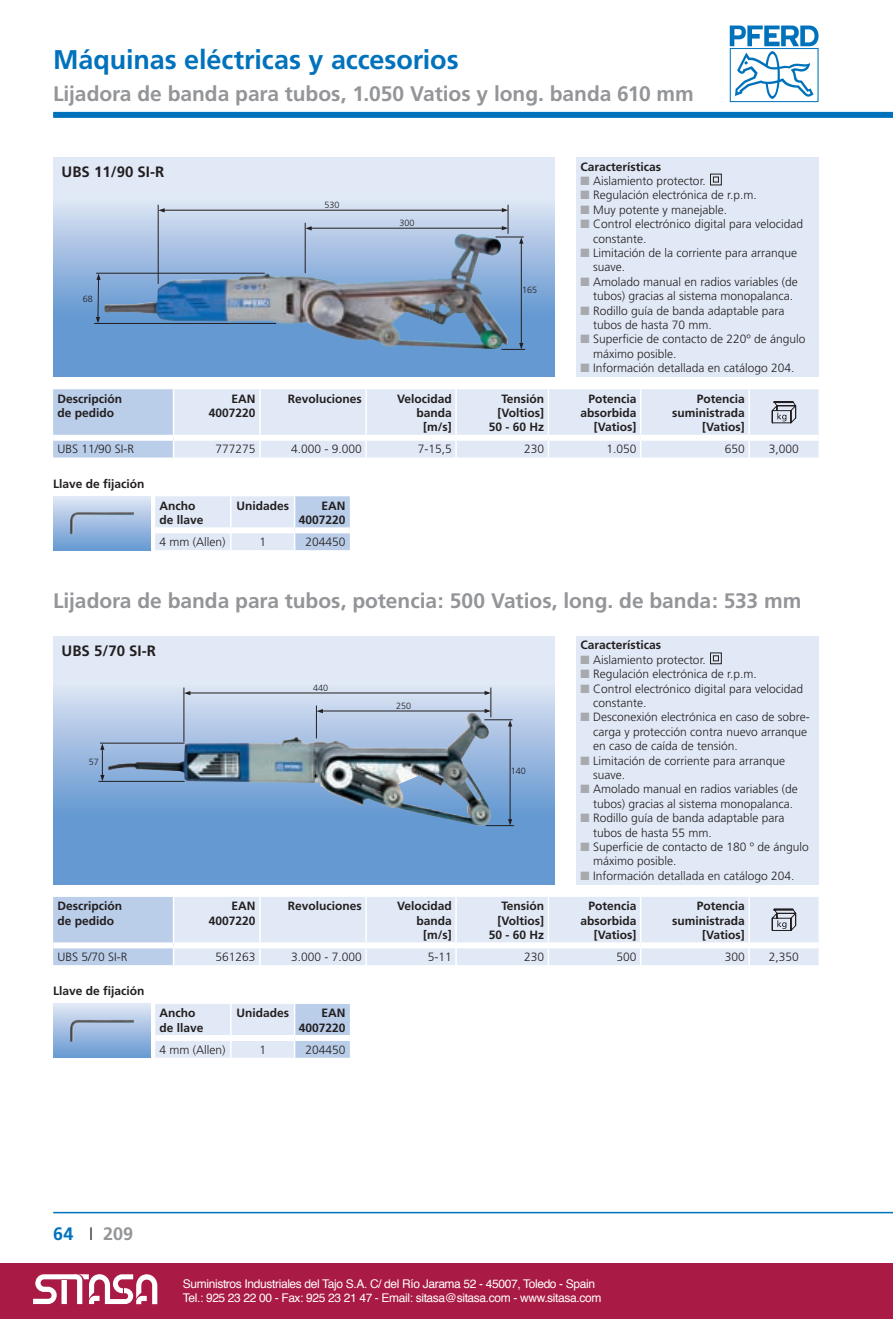
<style>
.page{position:relative;width:893px;height:1319px;background:#fff}
.page>*{position:absolute;margin:0;border:0;box-sizing:border-box;transform-origin:0 0}
.t1{font:700 27px "Frutiger";letter-spacing:-.005em;color:#0072bc}
.t2{font:700 21px "Frutiger";letter-spacing:-.005em;color:#939598}
.t3{font:700 18px "Frutiger";color:#939598}
.t4{font:700 15px "Frutiger";color:#231f20}
.t5{font:300 12px/14.4px "Frutiger";color:#231f20}
.t6{font:700 12px/14.4px "Frutiger";color:#231f20;text-align:right}
.t7{font:12px/14.4px "Helvetica";letter-spacing:-.03em;color:#fff}
.t8{font:300 9px "Frutiger";color:#231f20}
.s1{color:#a8a9ad}
.s2{color:#0072bc}
.s3{font-weight:300;color:#231f20}
</style>
<div class="page">
<div style="left:0;top:1262px;width:893px;height:56px;background:#a91a45"></div>
<svg style="left:33px;top:1274px;width:124px;height:29px"></svg>
<svg style="left:730px;top:26px;width:89px;height:76px"></svg>
<div style="left:53px;top:112px;width:840px;height:6px;background:#0072bc"></div>
<hr style="left:53px;top:1211px;width:840px;height:2px;background:#0072bc">
<svg style="left:53px;top:157px;width:502px;height:219px;background:#a1bcdb"></svg>
<img style="left:104px;top:234px;width:362px;height:78px">
<svg style="left:53px;top:389px;width:766px;height:68px;background:#dde6f4"></svg>
<div style="left:576px;top:157px;width:243px;height:219px;background:#e1e9f6"></div>
<svg style="left:710px;top:173px;width:12px;height:13px"></svg>
<hr style="left:158px;top:205px;width:1px;height:79px;background:#231f20">
<hr style="left:164px;top:210px;width:339px;height:1px;background:#231f20">
<svg style="left:158px;top:208px;width:7px;height:4px"></svg>
<hr style="left:305px;top:223px;width:1px;height:50px;background:#231f20">
<hr style="left:311px;top:228px;width:192px;height:1px;background:#231f20">
<svg style="left:305px;top:226px;width:7px;height:4px"></svg>
<hr style="left:521px;top:241px;width:1px;height:103px;background:#231f20">
<svg style="left:501px;top:343px;width:24px;height:7px"></svg>
<svg style="left:496px;top:205px;width:28px;height:39px"></svg>
<svg style="left:94px;top:273px;width:183px;height:51px;background:#648bb4"></svg>
<svg style="left:155px;top:496px;width:195px;height:54px;background:#d7e1f2"></svg>
<div style="left:155px;top:527px;width:76px;height:6px;background:#fff"></div>
<div style="left:231px;top:527px;width:64px;height:6px;background:#fff"></div>
<div style="left:295px;top:527px;width:55px;height:6px;background:#fff"></div>
<div style="left:53px;top:496px;width:98px;height:54px;background:linear-gradient(to bottom,#e1e7f5,#699ad2)"></div>
<img style="left:70px;top:512px;width:64px;height:22px">
<svg style="left:53px;top:636px;width:502px;height:248px;background:#a2c0e2"></svg>
<img style="left:108px;top:712px;width:384px;height:113px">
<svg style="left:53px;top:897px;width:766px;height:68px;background:#dde6f4"></svg>
<div style="left:576px;top:636px;width:243px;height:248px;background:#e1e9f6"></div>
<svg style="left:710px;top:652px;width:12px;height:12px"></svg>
<hr style="left:491px;top:687px;width:1px;height:30px;background:#231f20">
<hr style="left:184px;top:687px;width:1px;height:54px;background:#231f20">
<hr style="left:189px;top:692px;width:297px;height:1px;background:#231f20">
<svg style="left:184px;top:691px;width:6px;height:4px"></svg>
<svg style="left:485px;top:690px;width:6px;height:5px"></svg>
<hr style="left:316px;top:705px;width:1px;height:33px;background:#231f20">
<hr style="left:322px;top:710px;width:164px;height:1px;background:#231f20">
<svg style="left:317px;top:709px;width:6px;height:4px"></svg>
<svg style="left:485px;top:708px;width:6px;height:5px"></svg>
<hr style="left:510px;top:723px;width:1px;height:96px;background:#231f20">
<svg style="left:486px;top:819px;width:28px;height:7px"></svg>
<svg style="left:484px;top:719px;width:28px;height:7px"></svg>
<hr style="left:100px;top:742px;width:85px;height:1px;background:#231f20">
<hr style="left:99px;top:781px;width:86px;height:1px;background:#231f20">
<svg style="left:100px;top:743px;width:5px;height:38px"></svg>
<svg style="left:155px;top:1004px;width:195px;height:53px;background:#d7e2f2"></svg>
<div style="left:155px;top:1034px;width:76px;height:6px;background:#fff"></div>
<div style="left:231px;top:1034px;width:64px;height:6px;background:#fff"></div>
<div style="left:295px;top:1034px;width:55px;height:6px;background:#fff"></div>
<div style="left:53px;top:1003px;width:98px;height:54px;background:linear-gradient(to bottom,#e3e8f5,#6a9ad2)"></div>
<img style="left:70px;top:1019px;width:64px;height:22px">
<h1 class="t1" style="left:53px;top:44px;width:407px">Máquinas eléctricas y accesorios</h1>
<h2 class="t2" style="left:53px;top:81px;width:642px">Lijadora de banda para tubos, 1.050 Vatios y long. banda 610 mm</h2>
<p class="t4" style="left:62px;top:163px;width:104px">UBS 11/90 SI-R</p>
<p class="t8" style="left:83px;top:294px;width:12px">68</p>
<p class="t8" style="left:324px;top:200px;width:17px">530</p>
<p class="t8" style="left:400px;top:218px;width:17px">300</p>
<p class="t8" style="left:522px;top:285px;width:17px">165</p>
<p class="t6" style="left:580px;top:159px;width:82px">Características</p>
<p class="t5" style="left:580px;top:174px;width:127px"><span class="s1">■</span> Aislamiento protector.</p>
<p class="t5" style="left:580px;top:188px;width:178px"><span class="s1">■</span> Regulación electrónica de r.p.m.</p>
<p class="t5" style="left:580px;top:202px;width:148px"><span class="s1">■</span> Muy potente y manejable.</p>
<p class="t5" style="left:593px;top:217px;width:211px;text-indent:-13px"><span class="s1">■</span> Control electrónico digital para velocidad constante.</p>
<p class="t5" style="left:593px;top:246px;width:205px;text-indent:-13px"><span class="s1">■</span> Limitación de la corriente para arranque suave.</p>
<p class="t5" style="left:593px;top:274px;width:206px;text-indent:-13px"><span class="s1">■</span> Amolado manual en radios variables (de tubos) gracias al sistema monopalanca.</p>
<p class="t5" style="left:593px;top:303px;width:193px;text-indent:-13px"><span class="s1">■</span> Rodillo guía de banda adaptable para tubos de hasta 70 mm.</p>
<p class="t5" style="left:593px;top:332px;width:214px;text-indent:-13px"><span class="s1">■</span> Superficie de contacto de 220º de ángulo máximo posible.</p>
<p class="t5" style="left:580px;top:361px;width:216px"><span class="s1">■</span> Información detallada en catálogo 204.</p>
<p class="t6" style="left:57px;top:391px;width:66px;text-align:left">Descripción de pedido</p>
<p class="t6" style="left:209px;top:391px;width:48px">EAN<br>4007220</p>
<p class="t6" style="left:288px;top:391px;width:76px">Revoluciones</p>
<p class="t6" style="left:397px;top:391px;width:56px">Velocidad banda [m/s]</p>
<p class="t6" style="left:489px;top:391px;width:57px">Tensión [Voltios]<br>50 - 60 Hz</p>
<p class="t6" style="left:580px;top:391px;width:58px">Potencia absorbida [Vatios]</p>
<p class="t6" style="left:672px;top:391px;width:74px">Potencia suministrada [Vatios]</p>
<p class="t5" style="left:57px;top:442px;width:78px">UBS 11/90 SI-R</p>
<p class="t5" style="left:216px;top:442px;width:42px">777275</p>
<p class="t5" style="left:291px;top:442px;width:72px">4.000 - 9.000</p>
<p class="t5" style="left:418px;top:442px;width:36px">7-15,5</p>
<p class="t5" style="left:524px;top:442px;width:22px">230</p>
<p class="t5" style="left:606px;top:442px;width:32px">1.050</p>
<p class="t5" style="left:725px;top:442px;width:22px">650</p>
<p class="t5" style="left:769px;top:442px;width:32px">3,000</p>
<p class="t6" style="left:53px;top:476px;width:93px">Llave de fijación</p>
<p class="t6" style="left:159px;top:498px;width:46px;text-align:left">Ancho de llave</p>
<p class="t6" style="left:236px;top:498px;width:54px">Unidades</p>
<p class="t6" style="left:299px;top:498px;width:48px">EAN<br>4007220</p>
<p class="t5" style="left:159px;top:534px;width:68px">4 mm (Allen)</p>
<p class="t5" style="left:259px;top:534px;width:8px">1</p>
<p class="t5" style="left:306px;top:534px;width:42px">204450</p>
<h2 class="t2" style="left:53px;top:588px;width:750px">Lijadora de banda para tubos, potencia: 500 Vatios, long. de banda: 533 mm</h2>
<p class="t4" style="left:62px;top:641px;width:96px">UBS 5/70 SI-R</p>
<p class="t8" style="left:89px;top:756px;width:12px">57</p>
<p class="t8" style="left:313px;top:683px;width:17px">440</p>
<p class="t8" style="left:396px;top:701px;width:17px">250</p>
<p class="t8" style="left:511px;top:766px;width:17px">140</p>
<p class="t6" style="left:580px;top:638px;width:82px">Características</p>
<p class="t5" style="left:580px;top:652px;width:127px"><span class="s1">■</span> Aislamiento protector.</p>
<p class="t5" style="left:580px;top:667px;width:178px"><span class="s1">■</span> Regulación electrónica de r.p.m.</p>
<p class="t5" style="left:593px;top:681px;width:211px;text-indent:-13px"><span class="s1">■</span> Control electrónico digital para velocidad constante.</p>
<p class="t5" style="left:593px;top:710px;width:218px;text-indent:-13px"><span class="s1">■</span> Desconexión electrónica en caso de sobre&shy;carga y protección contra nuevo arranque en caso de caída de tensión.</p>
<p class="t5" style="left:593px;top:753px;width:193px;text-indent:-13px"><span class="s1">■</span> Limitación de corriente para arranque suave.</p>
<p class="t5" style="left:593px;top:782px;width:206px;text-indent:-13px"><span class="s1">■</span> Amolado manual en radios variables (de tubos) gracias al sistema monopalanca.</p>
<p class="t5" style="left:593px;top:811px;width:193px;text-indent:-13px"><span class="s1">■</span> Rodillo guía de banda adaptable para tubos de hasta 55 mm.</p>
<p class="t5" style="left:593px;top:839px;width:217px;text-indent:-13px"><span class="s1">■</span> Superficie de contacto de 180 º de ángulo máximo posible.</p>
<p class="t5" style="left:580px;top:868px;width:216px"><span class="s1">■</span> Información detallada en catálogo 204.</p>
<p class="t6" style="left:57px;top:898px;width:66px;text-align:left">Descripción de pedido</p>
<p class="t6" style="left:209px;top:898px;width:48px">EAN<br>4007220</p>
<p class="t6" style="left:288px;top:898px;width:76px">Revoluciones</p>
<p class="t6" style="left:397px;top:898px;width:56px">Velocidad banda [m/s]</p>
<p class="t6" style="left:489px;top:898px;width:57px">Tensión [Voltios]<br>50 - 60 Hz</p>
<p class="t6" style="left:580px;top:898px;width:58px">Potencia absorbida [Vatios]</p>
<p class="t6" style="left:672px;top:898px;width:74px">Potencia suministrada [Vatios]</p>
<p class="t5" style="left:57px;top:949px;width:72px">UBS 5/70 SI-R</p>
<p class="t5" style="left:216px;top:949px;width:42px">561263</p>
<p class="t5" style="left:291px;top:949px;width:72px">3.000 - 7.000</p>
<p class="t5" style="left:428px;top:949px;width:26px">5-11</p>
<p class="t5" style="left:524px;top:949px;width:22px">230</p>
<p class="t5" style="left:616px;top:949px;width:22px">500</p>
<p class="t5" style="left:725px;top:949px;width:22px">300</p>
<p class="t5" style="left:769px;top:949px;width:32px">2,350</p>
<p class="t6" style="left:53px;top:983px;width:93px">Llave de fijación</p>
<p class="t6" style="left:159px;top:1005px;width:46px;text-align:left">Ancho de llave</p>
<p class="t6" style="left:236px;top:1005px;width:54px">Unidades</p>
<p class="t6" style="left:299px;top:1005px;width:48px">EAN<br>4007220</p>
<p class="t5" style="left:159px;top:1042px;width:68px">4 mm (Allen)</p>
<p class="t5" style="left:259px;top:1042px;width:8px">1</p>
<p class="t5" style="left:306px;top:1042px;width:42px">204450</p>
<h3 class="t3" style="left:53px;top:1223px;width:82px"><span class="s2">64</span> <span class="s3">I</span> 209</h3>
<p class="t7" style="left:183px;top:1276px;width:420px">Suministros Industriales del Tajo S.A. C/ del Río Jarama 52 - 45007, Toledo - Spain<br>Tel.: 925 23 22 00 - Fax: 925 23 21 47 - Email: sitasa@sitasa.com - www.sitasa.com</p>
</div>
